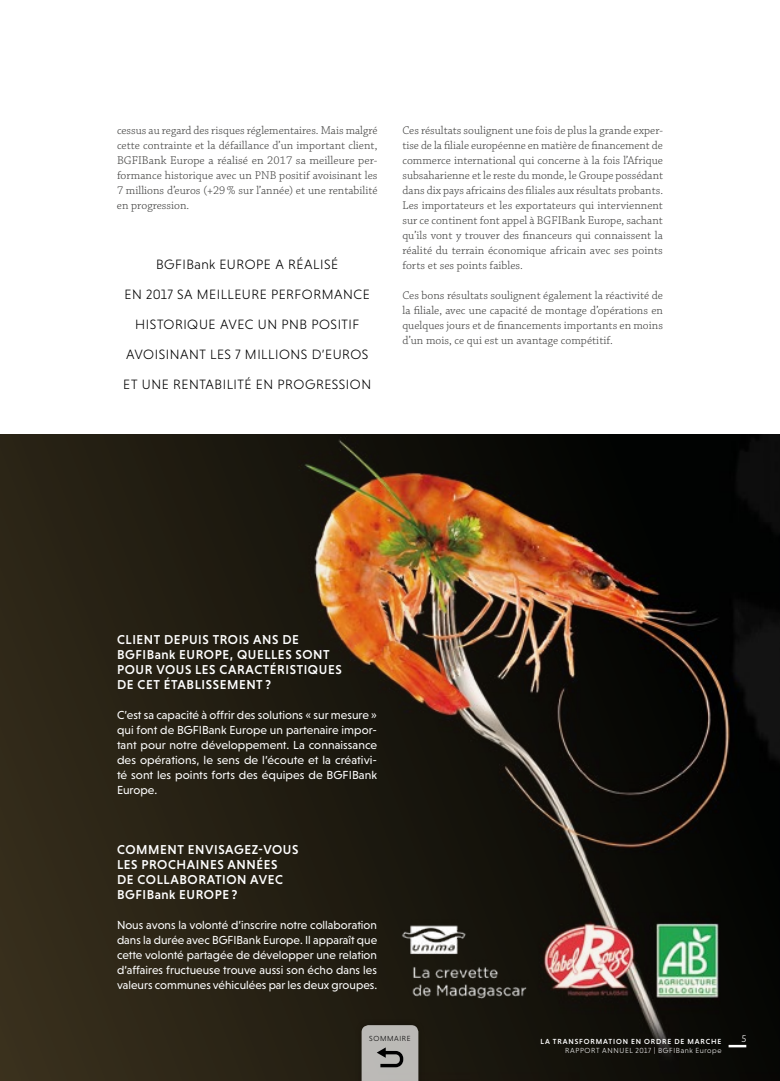
<style>
.page{position:relative;width:780px;height:1081px;background:#fff}
.page>*{position:absolute;margin:0;border:0;box-sizing:border-box;transform-origin:0 0}
.t1{font:300 13.75px/30px "Niveau Grotesk";letter-spacing:.04em;color:#000;text-align:center}
.t2{font:500 13.12px/15px "Niveau Grotesk";letter-spacing:.045em;color:#fff}
.t3{font:300 11.88px/15px "Chaparral Pro";color:#3c3c3b;text-align:justify}
.t4{font:11.88px/15px "Niveau Grotesk";color:#fff;text-align:justify}
.t5{font:300 10px "Niveau Grotesk";color:#fff}
.t6{font:300 7.5px "Niveau Grotesk";letter-spacing:.08em;color:#fff}
.t7{font:500 7.5px "Niveau Grotesk";letter-spacing:.115em;color:#fff}
.t8{font:300 7.5px "Niveau Grotesk";letter-spacing:.085em;color:#000}
</style>
<div class="page">
<img style="left:0;top:434px;width:780px;height:647px">
<img style="left:400px;top:919px;width:130px;height:82px">
<svg style="left:728px;top:1045px;width:18px;height:2px"></svg>
<div style="left:355px;top:1018px;width:70px;height:63px;background:#1e190f"></div>
<svg style="left:361px;top:1025px;width:57px;height:56px;background:#acaba7"></svg>
<p class="t3" style="left:117px;top:123px;width:262px">cessus au regard des risques réglementaires. Mais malgré cette contrainte et la défaillance d’un important client, BGFIBank Europe a réalisé en 2017 sa meilleure per&shy;formance historique avec un PNB positif avoisinant les 7 millions d’euros (+29% sur l’année) et une rentabilité en progression.</p>
<p class="t1" style="left:123px;top:249px;width:249px">BGFIBank EUROPE A RÉALISÉ<br>EN 2017 SA MEILLEURE PERFORMANCE<br>HISTORIQUE AVEC UN PNB POSITIF<br>AVOISINANT LES 7 MILLIONS D’EUROS<br>ET UNE RENTABILITÉ EN PROGRESSION</p>
<p class="t3" style="left:402px;top:123px;width:262px">Ces résultats soulignent une fois de plus la grande exper&shy;tise de la filiale européenne en matière de financement de commerce international qui concerne à la fois l’Afrique subsaharienne et le reste du monde, le Groupe possédant dans dix pays africains des filiales aux résultats probants.<br>Les importateurs et les exportateurs qui interviennent sur ce continent font appel à BGFIBank Europe, sachant qu’ils vont y trouver des financeurs qui connaissent la réalité du terrain économique africain avec ses points forts et ses points faibles.</p>
<p class="t3" style="left:402px;top:288px;width:262px">Ces bons résultats soulignent également la réactivité de la filiale, avec une capacité de montage d’opérations en quelques jours et de financements importants en moins d’un mois, ce qui est un avantage compétitif.</p>
<p class="t2" style="left:117px;top:632px;width:226px">CLIENT DEPUIS TROIS ANS DE<br>BGFIBank EUROPE, QUELLES SONT<br>POUR VOUS LES CARACTÉRISTIQUES<br>DE CET ÉTABLISSEMENT ?</p>
<p class="t4" style="left:117px;top:708px;width:262px">C’est sa capacité à offrir des solutions « sur mesure » qui font de BGFIBank Europe un partenaire impor&shy;tant pour notre développement. La connaissance des opérations, le sens de l’écoute et la créativi&shy;té sont les points forts des équipes de BGFIBank Europe.</p>
<p class="t2" style="left:117px;top:842px;width:183px">COMMENT ENVISAGEZ-VOUS<br>LES PROCHAINES ANNÉES<br>DE COLLABORATION AVEC<br>BGFIBank EUROPE ?</p>
<p class="t4" style="left:117px;top:918px;width:262px">Nous avons la volonté d’inscrire notre collaboration dans la durée avec BGFIBank Europe. Il apparaît que cette volonté partagée de développer une relation d’affaires fructueuse trouve aussi son écho dans les valeurs communes véhiculées par les deux groupes.</p>
<p class="t8" style="left:369px;top:1034px;width:43px">SOMMAIRE</p>
<p class="t7" style="left:540px;top:1037px;width:182px">LA TRANSFORMATION EN ORDRE DE MARCHE</p>
<p class="t6" style="left:565px;top:1046px;width:158px">RAPPORT ANNUEL 2017 | BGFIBank Europe</p>
<p class="t5" style="left:741px;top:1032px;width:6px">5</p>
</div>
